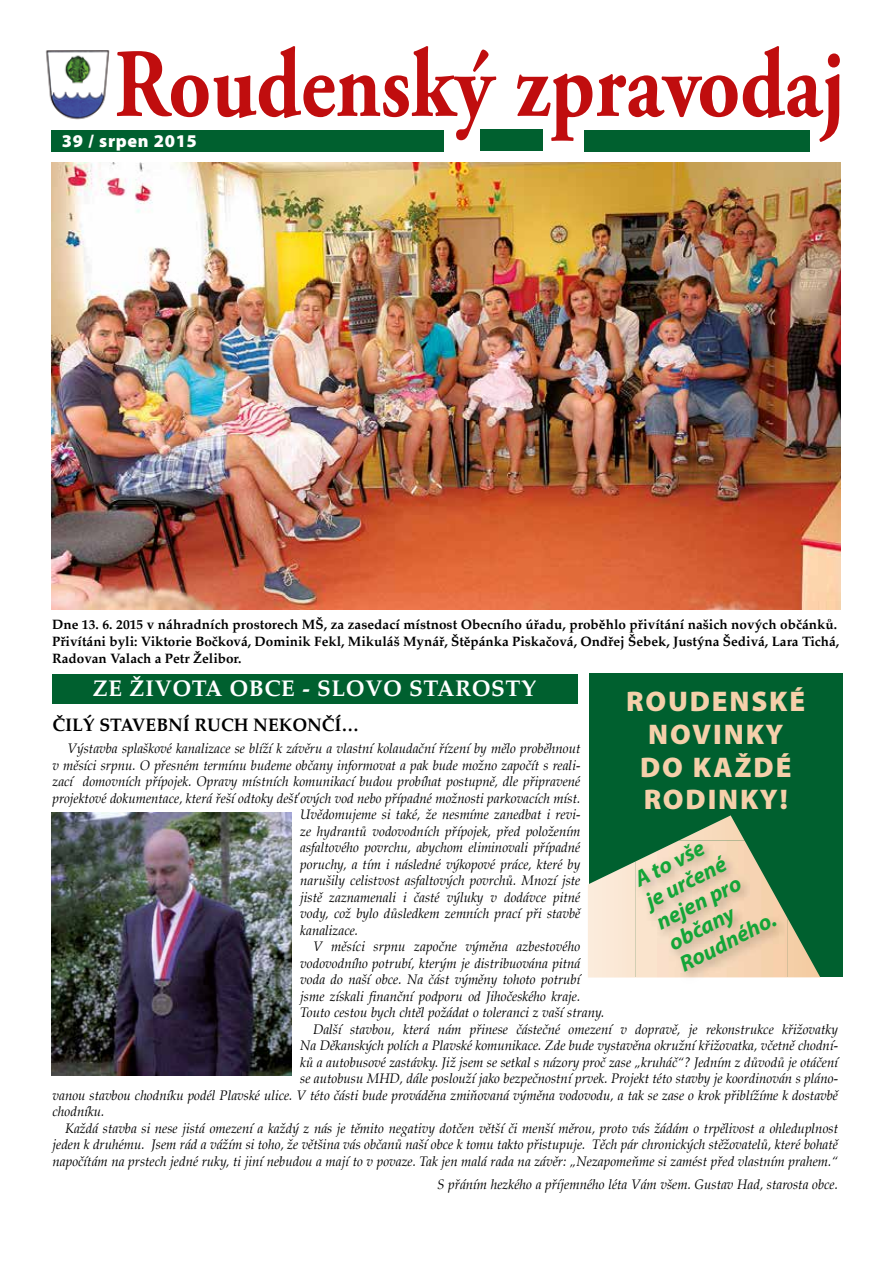
<style>
.page{position:relative;width:893px;height:1263px;background:#fff}
.page>*{position:absolute;margin:0;border:0;box-sizing:border-box;transform-origin:0 0}
.t1{font:700 97.5px "Adobe Garamond Pro";color:#c00d0e;scale:.85 1}
.t2{font:900 28.5px/32.5px "Myriad Pro";letter-spacing:.065em;color:#f5d0aa;text-align:center}
.t3{font:italic 700 22.5px/24px "Myriad Pro";color:#13a538}
.t4{font:700 22.5px "Palatino CE";letter-spacing:.025em;color:#fff}
.t5{font:700 18px "Palatino CE";color:#000}
.t6{font:900 18px "Myriad Pro";letter-spacing:.035em;color:#fff}
.t7{font:italic 13.5px "Palatino CE";color:#000}
.t8{font:700 13.5px/17.2px "Palatino CE";color:#000}
</style>
<div class="page">
<div style="left:585px;top:130px;width:225px;height:22px;background:#00602f"></div>
<div style="left:480px;top:130px;width:63px;height:21px;background:#00602f"></div>
<div style="left:51px;top:130px;width:392px;height:22px;background:#00602f"></div>
<img style="left:45px;top:50px;width:65px;height:70px">
<div style="left:589px;top:673px;width:254px;height:304px;background:#00602f"></div>
<svg style="left:588px;top:815px;width:232px;height:162px"></svg>
<img style="left:635px;top:919px;width:153px;height:59px">
<img style="left:635px;top:840px;width:153px;height:79px">
<img style="left:51px;top:163px;width:789px;height:446px">
<img style="left:51px;top:812px;width:241px;height:263px">
<div style="left:53px;top:674px;width:525px;height:30px;background:#00602f"></div>
<h1 class="t1" style="left:114px;top:28px;width:861px">Roudenský zpravodaj</h1>
<h3 class="t6" style="left:62px;top:129px;width:137px">39 / srpen 2015</h3>
<p class="t8" style="left:52px;top:617px;width:789px">Dne 13. 6. 2015 v náhradních prostorech MŠ, za zasedací místnost Obecního úřadu, proběhlo přivítání našich nových občánků.<br>Přivítáni byli: Viktorie Bočková, Dominik Fekl, Mikuláš Mynář, Štěpánka Piskačová, Ondřej Šebek, Justýna Šedivá, Lara Tichá,<br>Radovan Valach a Petr Želibor.</p>
<h3 class="t4" style="left:93px;top:675px;width:445px">ZE ŽIVOTA OBCE - SLOVO STAROSTY</h3>
<h2 class="t2" style="left:626px;top:684px;width:181px">ROUDENSKÉ<br>NOVINKY<br>DO KAŽDÉ<br>RODINKY!</h2>
<h3 class="t3" style="left:630px;top:869px;width:108px;rotate:-27deg">A to vše<br>je určené nejen pro občany<br>Roudného.</h3>
<h3 class="t5" style="left:53px;top:714px;width:308px">ČILÝ STAVEBNÍ RUCH NEKONČÍ…</h3>
<p class="t7" style="left:68px;top:741px;width:514px">Výstavba splaškové kanalizace se blíží k závěru a vlastní kolaudační řízení by mělo proběhnout</p>
<p class="t7" style="left:53px;top:757px;width:529px">v měsíci srpnu. O přesném termínu budeme občany informovat a pak bude možno započít s reali-</p>
<p class="t7" style="left:53px;top:774px;width:529px">zací domovních přípojek. Opravy místních komunikací budou probíhat postupně, dle připravené</p>
<p class="t7" style="left:53px;top:790px;width:529px">projektové dokumentace, která řeší odtoky dešťových vod nebo případné možnosti parkovacích míst.</p>
<p class="t7" style="left:300px;top:807px;width:282px">Uvědomujeme si také, že nesmíme zanedbat i revi-</p>
<p class="t7" style="left:300px;top:823px;width:282px">ze hydrantů vodovodních přípojek, před položením</p>
<p class="t7" style="left:300px;top:840px;width:282px">asfaltového povrchu, abychom eliminovali případné</p>
<p class="t7" style="left:300px;top:856px;width:282px">poruchy, a tím i následné výkopové práce, které by</p>
<p class="t7" style="left:300px;top:873px;width:282px">narušily celistvost asfaltových povrchů. Mnozí jste</p>
<p class="t7" style="left:300px;top:889px;width:282px">jistě zaznamenali i časté výluky v dodávce pitné</p>
<p class="t7" style="left:300px;top:906px;width:282px">vody, což bylo důsledkem zemních prací při stavbě</p>
<p class="t7" style="left:300px;top:922px;width:59px">kanalizace.</p>
<p class="t7" style="left:313px;top:939px;width:269px">V měsíci srpnu započne výměna azbestového</p>
<p class="t7" style="left:300px;top:955px;width:282px">vodovodního potrubí, kterým je distribuována pitná</p>
<p class="t7" style="left:300px;top:972px;width:282px">voda do naší obce. Na část výměny tohoto potrubí</p>
<p class="t7" style="left:300px;top:988px;width:282px">jsme získali finanční podporu od Jihočeského kraje.</p>
<p class="t7" style="left:300px;top:1005px;width:306px">Touto cestou bych chtěl požádat o toleranci z vaší strany.</p>
<p class="t7" style="left:313px;top:1021px;width:526px">Další stavbou, která nám přinese částečné omezení v dopravě, je rekonstrukce křižovatky</p>
<p class="t7" style="left:300px;top:1038px;width:539px">Na Děkanských polích a Plavské komunikace. Zde bude vystavěna okružní křižovatka, včetně chodní-</p>
<p class="t7" style="left:300px;top:1054px;width:539px">ků a autobusové zastávky. Již jsem se setkal s názory proč zase „kruháč“? Jedním z důvodů je otáčení</p>
<p class="t7" style="left:300px;top:1071px;width:539px">se autobusu MHD, dále poslouží jako bezpečnostní prvek. Projekt této stavby je koordinován s pláno-</p>
<p class="t7" style="left:53px;top:1087px;width:787px">vanou stavbou chodníku podél Plavské ulice. V této části bude prováděna zmiňovaná výměna vodovodu, a tak se zase o krok přiblížíme k dostavbě</p>
<p class="t7" style="left:53px;top:1104px;width:54px">chodníku.</p>
<p class="t7" style="left:65px;top:1120px;width:774px">Každá stavba si nese jistá omezení a každý z nás je těmito negativy dotčen větší či menší měrou, proto vás žádám o trpělivost a ohleduplnost</p>
<p class="t7" style="left:53px;top:1137px;width:787px">jeden k druhému. Jsem rád a vážím si toho, že většina vás občanů naší obce k tomu takto přistupuje. Těch pár chronických stěžovatelů, které bohatě</p>
<p class="t7" style="left:53px;top:1153px;width:787px">napočítám na prstech jedné ruky, ti jiní nebudou a mají to v povaze. Tak jen malá rada na závěr: „Nezapomeňme si zamést před vlastním prahem.“</p>
<p class="t7" style="left:437px;top:1176px;width:402px">S přáním hezkého a příjemného léta Vám všem. Gustav Had, starosta obce.</p>
</div>
